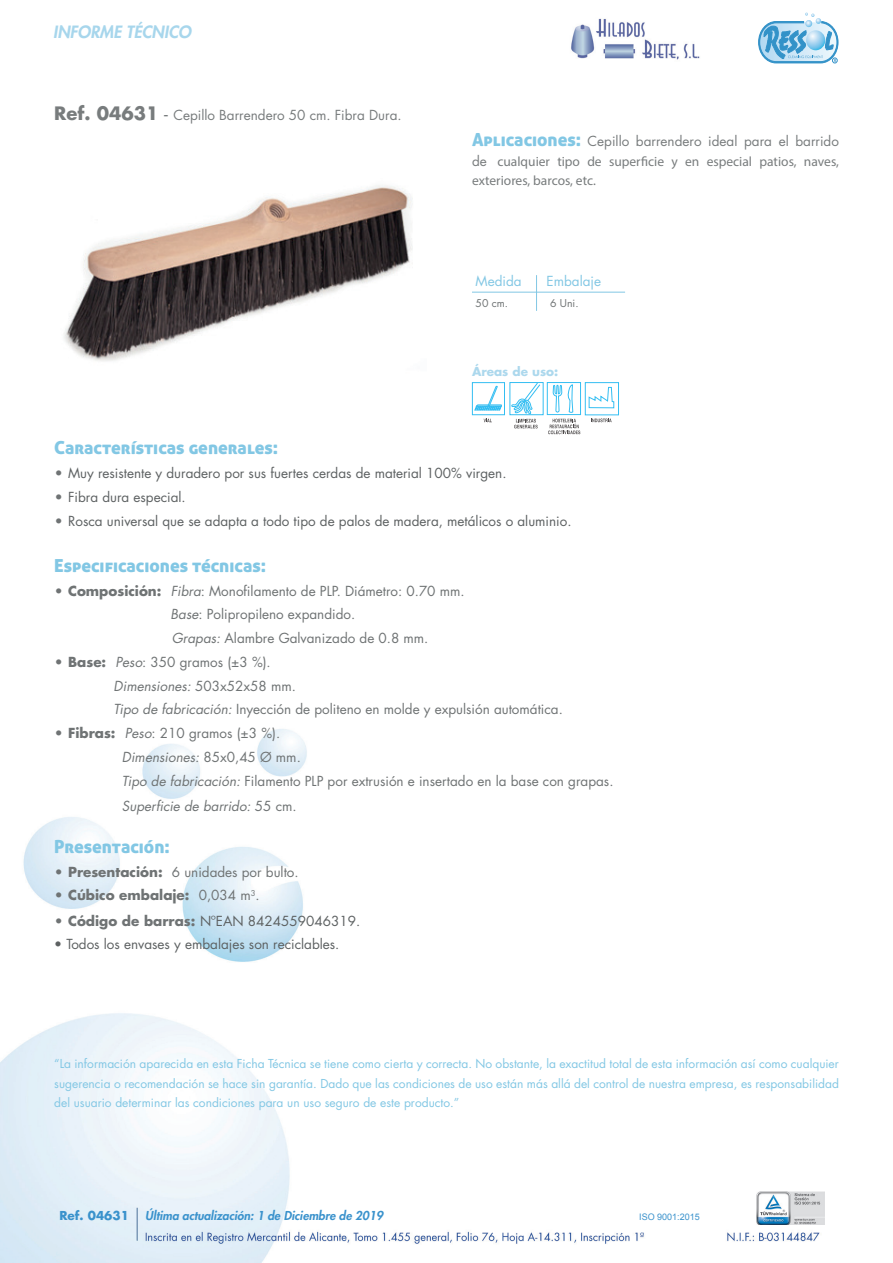
<style>
.page{position:relative;width:893px;height:1263px;background:#fff}
.page>*{position:absolute;margin:0;border:0;box-sizing:border-box;transform-origin:0 0}
.t1{font:18px "Aller Display";color:#82c7e4}
.t2{font:italic 800 16.5px "Futura Std";color:#a7d6ec}
.t3{font:13.5px/23.7px "Futura Std";color:#6f7374}
.t4{font:13.5px "Futura Std";color:#5d6162}
.t5{font:13.5px "Futura Std";color:#787c7d}
.t6{font:13.5px/19.5px "Myriad Pro";color:#787c7d}
.t7{font:italic 13.5px "Futura Std";color:#6f7374}
.t8{font:700 13.5px "Futura Std";color:#6f7374}
.t9{font:13.5px "Futura Std";color:#82c7e4}
.t10{font:12px/19.5px "Futura Std";color:#82c7e4;text-align:justify}
.t11{font:italic 800 12px "Futura Std";color:#3a92cc}
.t12{font:700 12px "Futura Std";color:#acd8ed}
.t13{font:700 12px "Futura Std";color:#3a92cc}
.t14{font:10.5px "Futura Std";color:#6f7374}
.t15{font:9px "Arial";color:#3a92cc}
.s1{font-weight:700;font-size:18px}
.s2{font-size:18px}
.s3{font-family:"Aller Display";font-size:18px;color:#82c7e4}
.s4{font-family:"Futura Std"}
.s5{font-weight:700;color:#6f7374}
.s6{font-weight:700}
.s7{font-style:italic}
.s8{font-style:normal}
.s9{font-weight:400}
</style>
<div class="page">
<img style="left:0;top:729px;width:825px;height:534px">
<img style="left:757px;top:1191px;width:68px;height:33px">
<hr style="left:137px;top:1208px;width:1px;height:32px;background:#4b6f97">
<svg style="left:758px;top:12px;width:81px;height:52px"></svg>
<img style="left:571px;top:18px;width:129px;height:42px">
<hr style="left:536px;top:275px;width:1px;height:36px;background:#82c7e4">
<hr style="left:472px;top:292px;width:153px;height:1px;background:#82c7e4">
<svg style="left:510px;top:382px;width:33px;height:33px"></svg>
<svg style="left:511px;top:382px;width:30px;height:46px"></svg>
<svg style="left:547px;top:382px;width:1px;height:33px"></svg>
<svg style="left:548px;top:382px;width:71px;height:52px"></svg>
<img style="left:64px;top:185px;width:349px;height:176px">
<svg style="left:484px;top:419px;width:8px;height:3px"></svg>
<svg style="left:474px;top:386px;width:28px;height:25px"></svg>
<p class="t2" style="left:53px;top:22px;width:140px">INFORME TÉCNICO</p>
<p class="t5" style="left:54px;top:106px;width:349px"><span class="s1">Ref. 04631</span> <span class="s2">-</span> Cepillo Barrendero 50 cm. Fibra Dura.</p>
<p class="t5" style="left:472px;top:133px;width:368px"><span class="s3">Aplicaciones:</span> Cepillo barrendero ideal para el barrido</p>
<p class="t6" style="left:472px;top:151px;width:368px"><span class="s4">de</span> cualquier tipo de superficie y en especial patios, naves, exteriores, barcos, etc.</p>
<p class="t9" style="left:476px;top:273px;width:48px">Medida</p>
<p class="t9" style="left:547px;top:273px;width:56px">Embalaje</p>
<p class="t14" style="left:476px;top:297px;width:34px">50 cm.</p>
<p class="t14" style="left:550px;top:297px;width:30px">6 Uni.</p>
<p class="t12" style="left:472px;top:364px;width:88px">Áreas de uso:</p>
<h1 class="t1" style="left:54px;top:436px;width:225px">Características generales:</h1>
<p class="t4" style="left:54px;top:464px;width:454px"><span class="s5">•</span> Muy resistente y duradero por sus fuertes cerdas de material 100% virgen.</p>
<p class="t4" style="left:54px;top:488px;width:133px"><span class="s5">•</span> Fibra dura especial.</p>
<p class="t4" style="left:54px;top:512px;width:519px"><span class="s5">•</span> Rosca universal que se adapta a todo tipo de palos de madera, metálicos o aluminio.</p>
<h1 class="t1" style="left:54px;top:554px;width:213px">Especificaciones técnicas:</h1>
<p class="t3" style="left:171px;top:579px;width:296px;text-indent:-116px"><span class="s6">• Composición:</span> <span class="s7">Fibra</span>: Monofilamento de PLP. Diámetro: 0.70 mm.<br><span class="s7">Base</span>: Polipropileno expandido.<br><span class="s7">Grapas:</span> Alambre Galvanizado de 0.8 mm.</p>
<p class="t3" style="left:114px;top:650px;width:451px;text-indent:-59px"><span class="s6">• Base:</span> <span class="s7">Peso</span>: 350 gramos (±3 %).<br><span class="s7">Dimensiones:</span> 503x52x58 mm.<br><span class="s7">Tipo de fabricación:</span> Inyección de politeno en molde y expulsión automática.</p>
<p class="t3" style="left:122px;top:721px;width:493px;text-indent:-68px"><span class="s6">• Fibras:</span> <span class="s7">Peso</span>: 210 gramos (±3 %).<br><span class="s7">Dimensiones:</span> 85x0,45 Ø mm.<br><span class="s7">Tipo de fabricación:</span> Filamento PLP por extrusión e insertado en la base con grapas.</p>
<p class="t7" style="left:122px;top:797px;width:176px">Superficie de barrido: <span class="s8">55 cm.</span></p>
<h1 class="t1" style="left:54px;top:835px;width:117px">Presentación:</h1>
<p class="t3" style="left:54px;top:860px;width:246px"><span class="s6">• Presentación:</span> 6 unidades por bulto.</p>
<p class="t8" style="left:54px;top:886px;width:207px">• Cúbico embalaje: <span class="s9">0,034 m</span><sup>3</sup><span class="s9">.</span></p>
<p class="t4" style="left:54px;top:912px;width:307px"><span class="s5">• Código de barras:</span> NºEAN 8424559046319.</p>
<p class="t4" style="left:54px;top:936px;width:287px">• Todos los envases y embalajes son reciclables.</p>
<p class="t10" style="left:54px;top:1054px;width:786px">“La información aparecida en esta Ficha Técnica se tiene como cierta y correcta. No obstante, la exactitud total de esta información así como cualquier sugerencia o recomendación se hace sin garantía. Dado que las condiciones de uso están más allá del control de nuestra empresa, es responsabilidad del usuario determinar las condiciones para un uso seguro de este producto.”</p>
<p class="t13" style="left:59px;top:1207px;width:71px">Ref. 04631</p>
<p class="t11" style="left:145px;top:1208px;width:239px">Última actualización: 1 de Diciembre de 2019</p>
<p class="t15" style="left:639px;top:1211px;width:62px">ISO 9001:2015</p>
</div>
